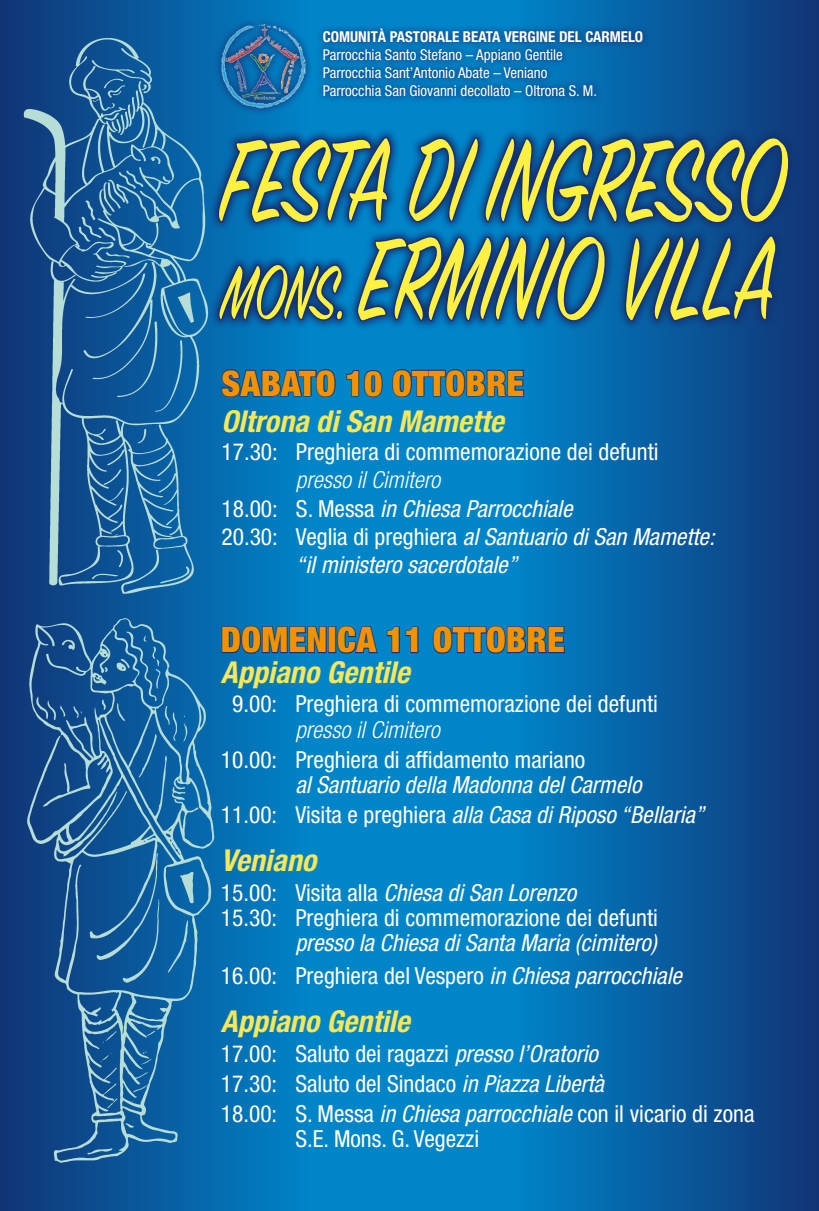
<style>
.page{position:relative;width:819px;height:1211px;background:#fff}
.page>*{position:absolute;margin:0;border:0;box-sizing:border-box;transform-origin:0 0}
.t1{font:128.89px/98.3px "Sign Painter House Script";letter-spacing:-.01em;color:#fff042;scale:.7 1}
.t2{font:900 condensed 35.26px "Helvetica Neue";letter-spacing:.01em;color:#f39200}
.t3{font:italic 700 condensed 30.19px "Helvetica Neue";color:#f8e757}
.t4{font:condensed 23.45px/29.9px "Helvetica Neue";color:#fff}
.t5{font:italic condensed 23.45px/29.9px "Helvetica Neue";color:#fff;text-align:center}
.t6{font:italic 300 condensed 23.45px "Helvetica Neue";color:#fff}
.t7{font:condensed 14.96px/17.9px "Helvetica Neue";color:#fff}
.t8{font:700 condensed 14.96px "Helvetica Neue";color:#fff}
.s1{font-size:83.74px}
.s2{font-style:normal}
.s3{font-style:italic}
</style>
<div class="page">
<div style="left:0;top:0;width:819px;height:1210px;background:#0085c9"></div>
<div style="left:513px;top:0;width:306px;height:1210px;background:linear-gradient(to right,#0084c8,#113576)"></div>
<div style="left:0;top:0;width:308px;height:1210px;background:linear-gradient(to right,#113475,#0083c8)"></div>
<svg style="left:214px;top:17px;width:96px;height:98px"></svg>
<img style="left:218px;top:20px;width:90px;height:88px">
<div style="left:315px;top:21px;width:335px;height:83px;background:#123374;opacity:.75"></div>
<svg style="left:231px;top:625px;width:96px;height:29px"></svg>
<div style="left:328px;top:626px;width:8px;height:27px;border:2px solid #123374"></div>
<svg style="left:336px;top:625px;width:42px;height:29px"></svg>
<svg style="left:386px;top:626px;width:33px;height:28px"></svg>
<svg style="left:432px;top:625px;width:133px;height:29px"></svg>
<svg style="left:231px;top:368px;width:105px;height:30px"></svg>
<svg style="left:346px;top:370px;width:37px;height:27px"></svg>
<svg style="left:392px;top:368px;width:133px;height:30px"></svg>
<svg style="left:231px;top:128px;width:567px;height:203px"></svg>
<svg style="left:231px;top:134px;width:561px;height:198px;background:#0b4c8e"></svg>
<img style="left:0;top:30px;width:231px;height:571px">
<img style="left:0;top:605px;width:231px;height:571px">
<p class="t8" style="left:323px;top:27px;width:322px">COMUNITÀ PASTORALE BEATA VERGINE DEL CARMELO</p>
<p class="t7" style="left:323px;top:45px;width:276px">Parrocchia Santo Stefano – Appiano Gentile<br>Parrocchia Sant’Antonio Abate – Veniano<br>Parrocchia San Giovanni decollato – Oltrona S. M.</p>
<h1 class="t1" style="left:221px;top:143px;width:808px">FESTA DI INGRESSO<br><span class="s1">MONS.</span> ERMINIO VILLA</h1>
<h2 class="t2" style="left:221px;top:361px;width:304px">SABATO 10 OTTOBRE</h2>
<p class="t3" style="left:221px;top:403px;width:284px">Oltrona di San Mamette</p>
<p class="t4" style="left:221px;top:437px;width:438px">17.30: Preghiera di commemorazione dei defunti</p>
<p class="t6" style="left:296px;top:466px;width:146px">presso il Cimitero</p>
<p class="t5" style="left:221px;top:493px;width:352px"><span class="s2">18.00: S. Messa</span> in Chiesa Parrocchiale</p>
<p class="t5" style="left:221px;top:521px;width:494px"><span class="s2">20.30: Veglia di preghiera</span> al Santuario di San Mamette:</p>
<p class="t5" style="left:296px;top:549px;width:223px">“il ministero sacerdotale”</p>
<h2 class="t2" style="left:221px;top:618px;width:345px">DOMENICA 11 OTTOBRE</h2>
<p class="t3" style="left:221px;top:653px;width:190px">Appiano Gentile</p>
<p class="t4" style="left:232px;top:689px;width:427px">9.00: Preghiera di commemorazione dei defunti</p>
<p class="t6" style="left:295px;top:716px;width:146px">presso il Cimitero</p>
<p class="t4" style="left:221px;top:744px;width:366px">10.00: Preghiera di affidamento mariano</p>
<p class="t5" style="left:221px;top:769px;width:485px">al Santuario della Madonna del Carmelo<br><span class="s2">11.00: Visita e preghiera</span> alla Casa di Riposo “Bellaria”</p>
<p class="t3" style="left:221px;top:841px;width:97px">Veniano</p>
<p class="t4" style="left:221px;top:879px;width:438px;line-height:25.2px">15.00: Visita alla <span class="s3">Chiesa di San Lorenzo<br></span>15.30: Preghiera di commemorazione dei defunti</p>
<p class="t5" style="left:221px;top:926px;width:462px;line-height:32.9px;text-align:left;text-indent:74px">presso la Chiesa di Santa Maria (cimitero)<br><span class="s2">16.00: Preghiera del Vespero</span> in Chiesa parrocchiale</p>
<p class="t3" style="left:221px;top:1003px;width:190px">Appiano Gentile</p>
<p class="t4" style="left:221px;top:1038px;width:535px">17.00: Saluto dei ragazzi <span class="s3">presso l’Oratorio<br></span>17.30: Saluto del Sindaco <span class="s3">in Piazza Libertà<br></span>18.00: S. Messa <span class="s3">in Chiesa parrocchiale</span> con il vicario di zona</p>
<p class="t4" style="left:295px;top:1123px;width:185px">S.E. Mons. G. Vegezzi</p>
</div>
